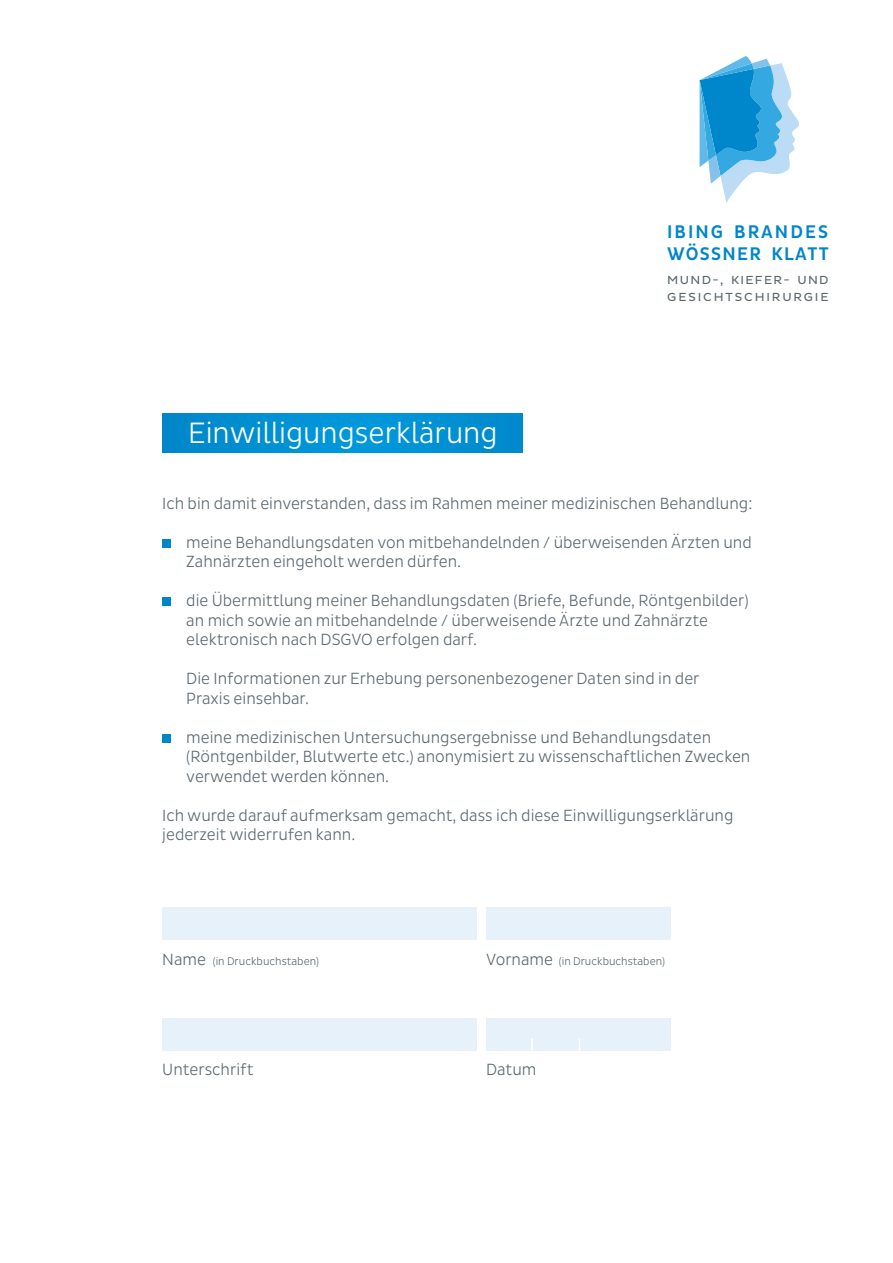
<style>
.page{position:relative;width:893px;height:1263px;background:#fff}
.page>*{position:absolute;margin:0;border:0;box-sizing:border-box;transform-origin:0 0}
.t1{font:300 30px "Pluto Sans Cond";color:#fff}
.t2{font:500 18.6px/21.9px "Pluto Sans Cond";letter-spacing:.09em;color:#0086ca}
.t3{font:300 16.5px/19.5px "Pluto Sans Cond";color:#5d6970}
.t4{font:11.85px/16.4px "Pluto Sans";letter-spacing:.155em;color:#5c676d}
.t5{font:300 11.25px "Pluto Sans Cond";color:#5d6970}
.s1{font-size:16.5px}
</style>
<div class="page">
<div style="left:162px;top:413px;width:361px;height:40px;background:#0091d3"></div>
<svg style="left:162px;top:539px;width:9px;height:9px"></svg>
<svg style="left:162px;top:597px;width:9px;height:9px"></svg>
<svg style="left:162px;top:734px;width:9px;height:9px"></svg>
<div style="left:162px;top:907px;width:315px;height:33px;background:#e6f1fa"></div>
<div style="left:486px;top:907px;width:184px;height:33px;background:#e6f1fa"></div>
<div style="left:486px;top:1018px;width:184px;height:32px;background:#e6f1fa"></div>
<svg style="left:531px;top:1038px;width:2px;height:12px"></svg>
<svg style="left:579px;top:1038px;width:1px;height:12px"></svg>
<div style="left:162px;top:1018px;width:315px;height:32px;background:#e6f1fa"></div>
<svg style="left:699px;top:56px;width:100px;height:147px"></svg>
<p class="t2" style="left:667px;top:221px;width:163px">IBING BRANDES<br>WÖSSNER KLATT</p>
<h1 class="t1" style="left:188px;top:416px;width:311px">Einwilligungserklärung</h1>
<p class="t4" style="left:667px;top:272px;width:163px">MUND-, KIEFER- UND<br>GESICHTSCHIRURGIE</p>
<p class="t3" style="left:162px;top:493px;width:592px">Ich bin damit einverstanden, dass im Rahmen meiner medizinischen Behandlung:</p>
<p class="t3" style="left:186px;top:532px;width:567px">meine Behandlungsdaten von mitbehandelnden / überweisenden Ärzten und<br>Zahnärzten eingeholt werden dürfen.</p>
<p class="t3" style="left:186px;top:591px;width:564px">die Übermittlung meiner Behandlungsdaten (Briefe, Befunde, Röntgenbilder) an mich sowie an mitbehandelnde / überweisende Ärzte und Zahnärzte elektronisch nach DSGVO erfolgen darf.</p>
<p class="t3" style="left:186px;top:669px;width:515px">Die Informationen zur Erhebung personenbezogener Daten sind in der<br>Praxis einsehbar.</p>
<p class="t3" style="left:186px;top:727px;width:566px">meine medizinischen Untersuchungsergebnisse und Behandlungsdaten (Röntgenbilder, Blutwerte etc.) anonymisiert zu wissenschaftlichen Zwecken verwendet werden können.</p>
<p class="t3" style="left:162px;top:805px;width:573px">Ich wurde darauf aufmerksam gemacht, dass ich diese Einwilligungserklärung jederzeit widerrufen kann.</p>
<p class="t5" style="left:162px;top:955px;width:158px"><span class="s1">Name</span> (in Druckbuchstaben)</p>
<p class="t5" style="left:486px;top:955px;width:180px"><span class="s1">Vorname</span> (in Druckbuchstaben)</p>
<p class="t3" style="left:162px;top:1060px;width:93px">Unterschrift</p>
<p class="t3" style="left:486px;top:1060px;width:52px">Datum</p>
</div>
